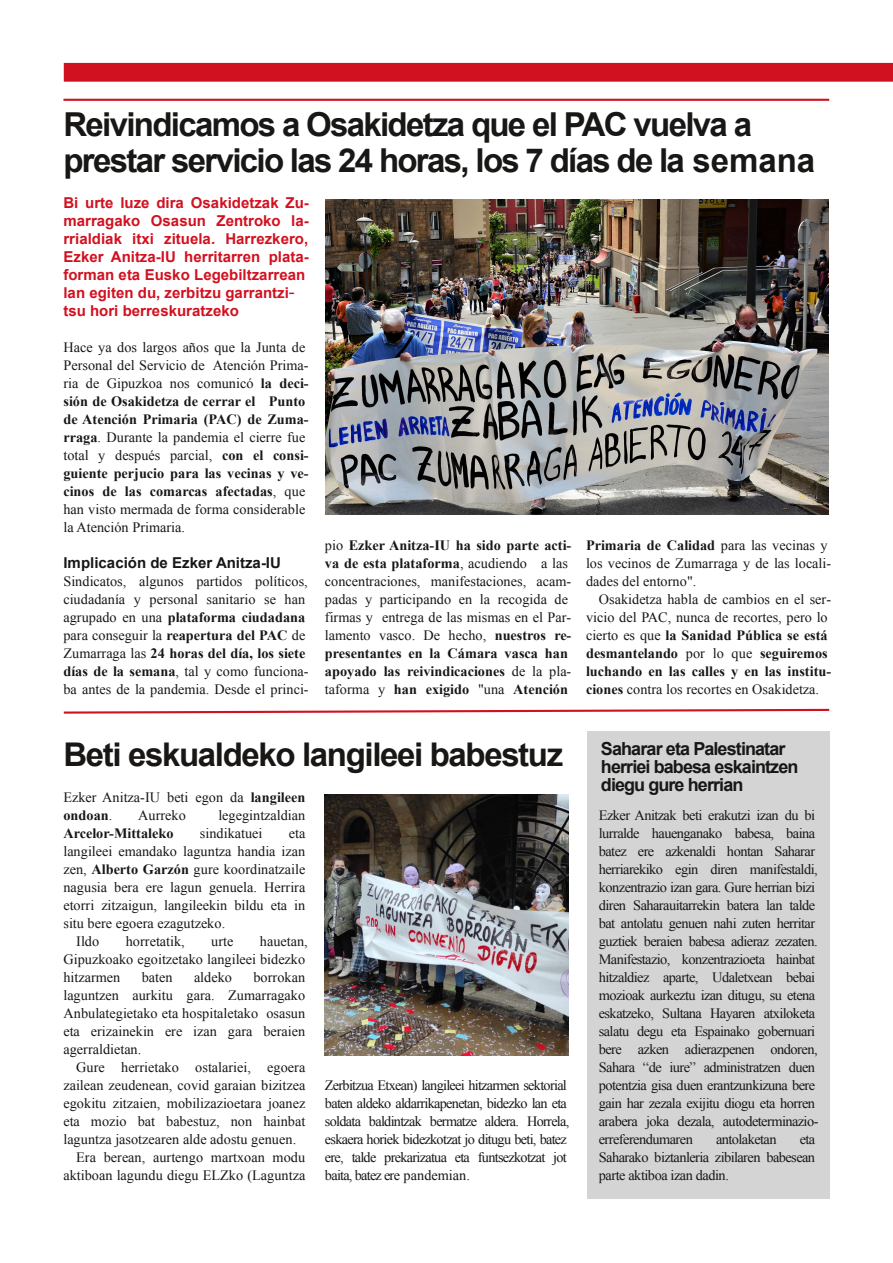
<style>
.page{position:relative;width:893px;height:1263px;background:#fff}
.page>*{position:absolute;margin:0;border:0;box-sizing:border-box;transform-origin:0 0}
.t1{font:700 33px/36px "Arial";letter-spacing:-.05em;color:#181715}
.t2{font:700 32.7px "Arial";letter-spacing:-.04em;color:#181715}
.t3{font:700 18px/18px "Arial";letter-spacing:-.05em;color:#181715}
.t4{font:700 15px/18px "Arial";color:#d11120}
.t5{font:700 15px "Arial";letter-spacing:.005em;color:#181715}
.t6{font:14.25px/18px "Times New Roman";letter-spacing:-.005em;color:#181715}
.t7{font:14.25px/18px "Times New Roman";letter-spacing:-.04em;color:#181715}
.t8{font:14.25px/18px "Times New Roman";letter-spacing:-.05em;color:#181715}
.t9{font:700 14.25px "Times New Roman";color:#181715}
.s1{font-weight:700}
</style>
<div class="page">
<div style="left:64px;top:63px;width:829px;height:19px;background:#d11120"></div>
<svg style="left:63px;top:708px;width:767px;height:6px"></svg>
<hr style="left:63px;top:99px;width:766px;height:2px;background:#d11120">
<img style="left:325px;top:794px;width:243px;height:261px">
<img style="left:326px;top:199px;width:502px;height:315px">
<div style="left:587px;top:731px;width:242px;height:468px;background:#d4d4d4"></div>
<h1 class="t1" style="left:63px;top:106px;width:753px">Reivindicamos a Osakidetza que el PAC vuelva a prestar servicio las 24 horas, los 7 días de la semana</h1>
<p class="t4" style="left:63px;top:194px;width:247px">Bi urte luze dira Osakidetzak Zu&shy;marragako Osasun Zentroko la&shy;rrialdiak itxi zituela. Harrezkero, Ezker Anitza-IU herritarren plata&shy;forman eta Eusko Legebiltzarrean lan egiten du, zerbitzu garrantzi&shy;tsu hori berreskuratzeko</p>
<p class="t6" style="left:63px;top:338px;width:247px">Hace ya dos largos años que la Junta de Personal del Servicio de Atención Prima&shy;ria de Gipuzkoa nos comunicó <span class="s1">la deci&shy;sión de Osakidetza de cerrar el Punto de Atención Primaria (PAC) de Zuma&shy;rraga</span>. Durante la pandemia el cierre fue total y después parcial, <span class="s1">con el consi&shy;guiente perjucio para las vecinas y ve&shy;cinos de las comarcas afectadas</span>, que han visto mermada de forma considerable la Atención Primaria.</p>
<p class="t5" style="left:63px;top:554px;width:219px">Implicación de Ezker Anitza-IU</p>
<p class="t6" style="left:63px;top:572px;width:247px">Sindicatos, algunos partidos políticos, ciudadanía y personal sanitario se han agrupado en una <span class="s1">plataforma ciudadana </span>para conseguir la <span class="s1">reapertura del PAC</span> de Zumarraga las <span class="s1">24 horas del día, los siete días de la semana</span>, tal y como funciona&shy;ba antes de la pandemia. Desde el princi-</p>
<p class="t6" style="left:325px;top:536px;width:248px">pio <span class="s1">Ezker Anitza-IU ha sido parte acti&shy;va de esta plataforma</span>, acudiendo a las concentraciones, manifestaciones, acam&shy;padas y participando en la recogida de firmas y entrega de las mismas en el Par&shy;lamento vasco. De hecho, <span class="s1">nuestros re&shy;presentantes en la Cámara vasca han apoyado las reivindicaciones</span> de la pla&shy;taforma y <span class="s1">han exigido</span> "una <span class="s1">Atención</span></p>
<p class="t6" style="left:586px;top:536px;width:247px"><span class="s1">Primaria de Calidad</span> para las vecinas y los vecinos de Zumarraga y de las locali&shy;dades del entorno".</p>
<p class="t6" style="left:586px;top:590px;width:247px;text-indent:13px">Osakidetza habla de cambios en el ser&shy;vicio del PAC, nunca de recortes, pero lo cierto es que <span class="s1">la Sanidad Pública se está desmantelando</span> por lo que <span class="s1">seguiremos luchando en las calles y en las institu&shy;ciones</span> contra los recortes en Osakidetza.</p>
<h2 class="t2" style="left:63px;top:736px;width:501px">Beti eskualdeko langileei babestuz</h2>
<p class="t6" style="left:63px;top:788px;width:243px">Ezker Anitza-IU beti egon da <span class="s1">langileen ondoan</span>.</p>
<p class="t6" style="left:138px;top:806px;width:49px">Aurreko</p>
<p class="t6" style="left:218px;top:806px;width:88px">legegintzaldian</p>
<p class="t9" style="left:63px;top:825px;width:112px">Arcelor-Mittaleko</p>
<p class="t6" style="left:200px;top:824px;width:64px">sindikatuei</p>
<p class="t6" style="left:289px;top:824px;width:18px">eta</p>
<p class="t6" style="left:63px;top:842px;width:243px">langileei emandako laguntza handia izan</p>
<p class="t6" style="left:63px;top:860px;width:243px">zen, <span class="s1">Alberto Garzón</span> gure koordinatzaile</p>
<p class="t6" style="left:63px;top:878px;width:243px">nagusia bera ere lagun genuela. Herrira</p>
<p class="t6" style="left:63px;top:896px;width:243px">etorri zitzaigun, langileekin bildu eta in</p>
<p class="t6" style="left:63px;top:914px;width:163px">situ bere egoera ezagutzeko.</p>
<p class="t6" style="left:76px;top:932px;width:25px">Ildo</p>
<p class="t6" style="left:126px;top:932px;width:61px">horretatik,</p>
<p class="t6" style="left:211px;top:932px;width:24px">urte</p>
<p class="t6" style="left:63px;top:932px;width:246px;text-indent:196px">hauetan,<br>Gipuzkoako egoitzetako langileei bidezko hitzarmen</p>
<p class="t6" style="left:63px;top:968px;width:243px;text-align:justify;text-indent:190px">borrokan laguntzen aurkitu gara. Zumarragako Anbulategietako eta hospitaletako osasun eta erizainekin ere izan gara beraien agerraldietan.</p>
<p class="t6" style="left:76px;top:1058px;width:231px">Gure herrietako ostalariei, egoera</p>
<p class="t6" style="left:63px;top:1076px;width:243px">zailean zeudenean, covid garaian bizitzea</p>
<p class="t6" style="left:63px;top:1094px;width:243px">egokitu zitzaien, mobilizazioetara joanez</p>
<p class="t6" style="left:63px;top:1112px;width:243px">eta mozio bat babestuz, non hainbat</p>
<p class="t6" style="left:63px;top:1130px;width:234px">laguntza jasotzearen alde adostu genuen.</p>
<p class="t6" style="left:76px;top:1148px;width:231px">Era berean, aurtengo martxoan modu</p>
<p class="t6" style="left:63px;top:1166px;width:243px">aktiboan lagundu diegu ELZko (Laguntza</p>
<p class="t6" style="left:142px;top:968px;width:32px">baten</p>
<p class="t6" style="left:194px;top:968px;width:40px">aldeko</p>
<p class="t8" style="left:325px;top:1076px;width:246px">Zerbitzua Etxean) langileei hitzarmen sektorial baten aldeko aldarrikapenetan, bidezko lan eta soldata baldintzak bermatze aldera. Horrela, eskaera horiek bidezkotzat jo ditugu beti, batez ere, talde prekarizatua eta funtsezkotzat jot baita, batez ere pandemian.</p>
<p class="t3" style="left:601px;top:740px;width:199px">Saharar eta Palestinatar herriei babesa eskaintzen diegu gure herrian</p>
<p class="t7" style="left:599px;top:806px;width:221px">Ezker Anitzak beti erakutzi izan du bi lurralde hauenganako babesa, baina batez ere azkenaldi hontan Saharar herriarekiko egin diren manifestaldi, konzentrazio izan gara. Gure herrian bizi diren Saharauitarrekin batera lan talde bat antolatu genuen nahi zuten herritar guztiek beraien babesa adieraz zezaten.<br>Manifestazio, konzentrazioeta hainbat hitzaldiez aparte, Udaletxean bebai mozioak aurkeztu izan ditugu, su etena eskatzeko, Sultana Hayaren atxiloketa salatu degu eta Espainako gobernuari bere azken adierazpenen ondoren, Sahara “de iure” administratzen duen potentzia gisa duen erantzunkizuna bere gain har zezala exijitu diogu eta horren arabera joka dezala, autodeterminazio&shy;erreferendumaren</p>
<p class="t7" style="left:716px;top:1130px;width:62px">antolaketan</p>
<p class="t6" style="left:599px;top:1130px;width:218px;text-align:justify;text-indent:201px">eta Saharako biztanleria zibilaren babesean parte aktiboa izan dadin.</p>
</div>
